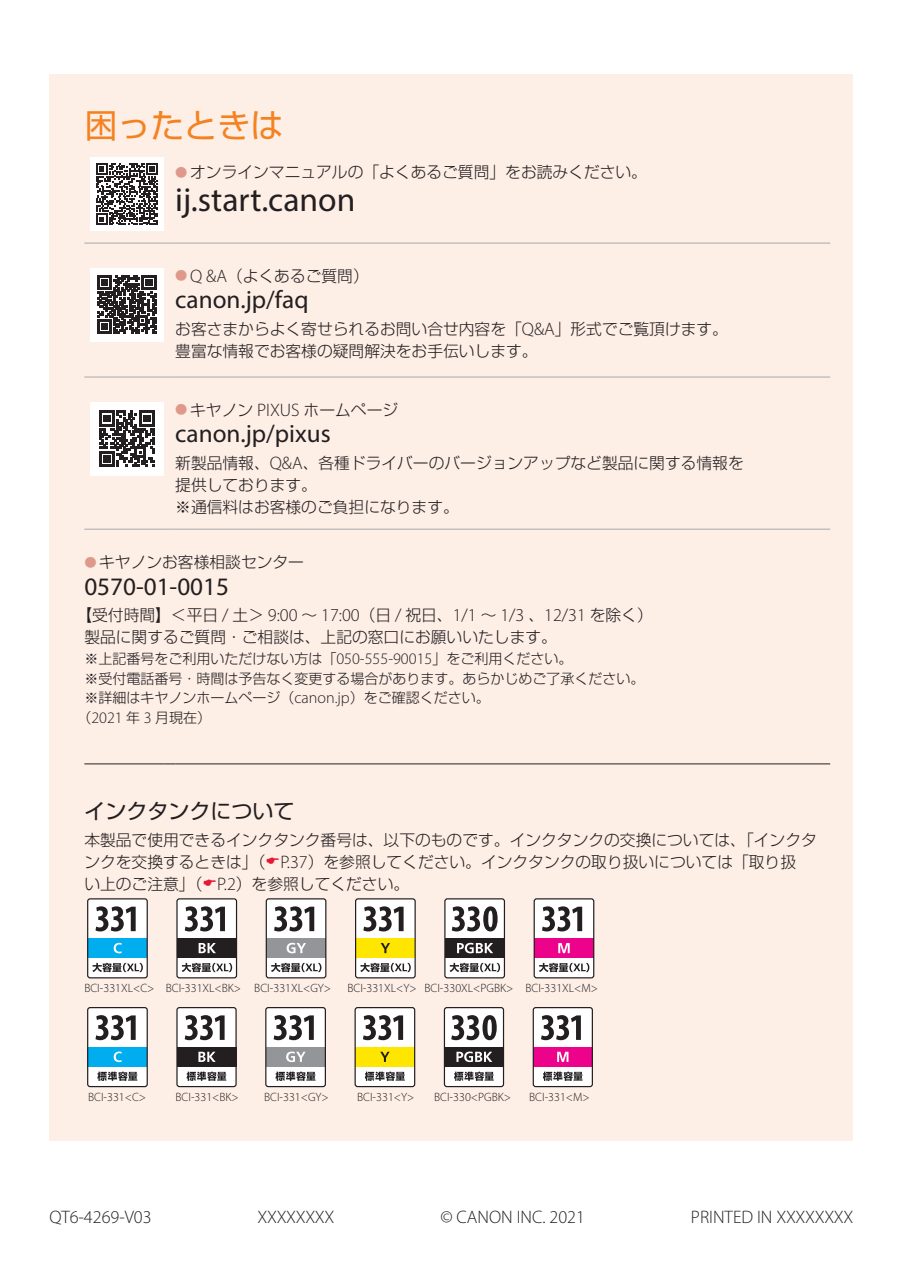
<style>
.page{position:relative;width:903px;height:1275px;background:#fff}
.page>*{position:absolute;margin:0;border:0;box-sizing:border-box;transform-origin:0 0}
.t1{font:33.6px "Myriad Pro";color:#231f20}
.t2{font:33.25px "Shin Go Pro";color:#f58220}
.t3{font:25.2px "Myriad Pro";color:#231f20}
.t4{font:21px "Shin Go Pro";color:#231f20}
.t5{font:300 18.03px "Myriad Pro";color:#231f20}
.t6{font:300 18.03px "Myriad Pro";letter-spacing:-.02em;color:#231f20}
.t7{font:300 15.75px/22.1px "Shin Go Pro";color:#231f20}
.t8{font:300 14px "Shin Go Pro";color:#231f20}
.t9{font:300 12.08px "Myriad Pro";color:#231f20}
.s1{font-size:12.25px;color:#de998b}
.s2{font-family:"Myriad Pro";font-size:18.03px}
.s3{font-family:"Myriad Pro";font-size:16.1px}
</style>
<div class="page">
<div style="left:50px;top:74px;width:803px;height:1067px;background:#fdeee6"></div>
<hr style="left:84px;top:243px;width:80px;height:1px;background:#a8a9ad">
<hr style="left:175px;top:243px;width:655px;height:1px;background:#a8a9ad">
<hr style="left:84px;top:377px;width:80px;height:1px;background:#a8a9ad">
<hr style="left:175px;top:377px;width:655px;height:1px;background:#a8a9ad">
<hr style="left:84px;top:529px;width:80px;height:1px;background:#a8a9ad">
<hr style="left:175px;top:529px;width:655px;height:1px;background:#a8a9ad">
<hr style="left:84px;top:764px;width:80px;height:1px;background:#231f20">
<hr style="left:175px;top:764px;width:655px;height:1px;background:#231f20">
<div style="left:90px;top:157px;width:74px;height:74px;background:#fff"></div>
<svg style="left:96px;top:163px;width:62px;height:62px"></svg>
<div style="left:90px;top:268px;width:74px;height:74px;background:#fff"></div>
<svg style="left:98px;top:276px;width:58px;height:58px"></svg>
<div style="left:90px;top:402px;width:74px;height:73px;background:#fff"></div>
<svg style="left:99px;top:411px;width:56px;height:56px"></svg>
<div style="left:445px;top:899px;width:59px;height:79px;background:#fff;border-radius:2px"></div>
<div style="left:445px;top:938px;width:59px;height:20px;background:#231f20"></div>
<div style="left:444px;top:898px;width:61px;height:80px;border:1px solid #231f20;border-radius:2px"></div>
<svg style="left:457px;top:943px;width:36px;height:10px"></svg>
<svg style="left:450px;top:963px;width:50px;height:9px"></svg>
<svg style="left:452px;top:906px;width:46px;height:25px"></svg>
<div style="left:88px;top:899px;width:59px;height:79px;background:#fff;border-radius:2px"></div>
<div style="left:88px;top:938px;width:59px;height:20px;background:#00aeef"></div>
<div style="left:87px;top:898px;width:61px;height:80px;border:1px solid #231f20;border-radius:2px"></div>
<svg style="left:114px;top:943px;width:8px;height:10px"></svg>
<svg style="left:92px;top:963px;width:51px;height:9px"></svg>
<svg style="left:95px;top:906px;width:41px;height:25px"></svg>
<div style="left:444px;top:1008px;width:59px;height:78px;background:#fff;border-radius:2px"></div>
<div style="left:444px;top:1047px;width:59px;height:19px;background:#231f20"></div>
<div style="left:444px;top:1007px;width:60px;height:80px;border:1px solid #231f20;border-radius:2px"></div>
<svg style="left:456px;top:1051px;width:36px;height:11px"></svg>
<svg style="left:454px;top:1072px;width:40px;height:9px"></svg>
<svg style="left:451px;top:1015px;width:46px;height:25px"></svg>
<div style="left:88px;top:1008px;width:59px;height:78px;background:#fff;border-radius:2px"></div>
<div style="left:88px;top:1047px;width:59px;height:19px;background:#00aeef"></div>
<div style="left:87px;top:1007px;width:61px;height:80px;border:1px solid #231f20;border-radius:2px"></div>
<svg style="left:114px;top:1051px;width:8px;height:11px"></svg>
<svg style="left:97px;top:1072px;width:40px;height:9px"></svg>
<svg style="left:95px;top:1015px;width:41px;height:25px"></svg>
<div style="left:356px;top:899px;width:59px;height:79px;background:#fff;border-radius:2px"></div>
<div style="left:356px;top:938px;width:59px;height:20px;background:#ffe601"></div>
<div style="left:355px;top:898px;width:61px;height:80px;border:1px solid #231f20;border-radius:2px"></div>
<svg style="left:381px;top:943px;width:9px;height:10px"></svg>
<svg style="left:360px;top:963px;width:51px;height:9px"></svg>
<svg style="left:363px;top:906px;width:41px;height:25px"></svg>
<div style="left:355px;top:1008px;width:60px;height:78px;background:#fff;border-radius:2px"></div>
<div style="left:355px;top:1047px;width:60px;height:19px;background:#ffe601"></div>
<div style="left:354px;top:1007px;width:61px;height:80px;border:1px solid #231f20;border-radius:2px"></div>
<svg style="left:380px;top:1052px;width:10px;height:10px"></svg>
<svg style="left:365px;top:1072px;width:40px;height:9px"></svg>
<svg style="left:363px;top:1015px;width:40px;height:25px"></svg>
<div style="left:266px;top:899px;width:60px;height:79px;background:#fff;border-radius:2px"></div>
<div style="left:266px;top:938px;width:60px;height:20px;background:#939598"></div>
<div style="left:266px;top:898px;width:60px;height:80px;border:1px solid #231f20;border-radius:2px"></div>
<svg style="left:287px;top:943px;width:19px;height:10px"></svg>
<svg style="left:271px;top:963px;width:50px;height:9px"></svg>
<svg style="left:274px;top:906px;width:40px;height:25px"></svg>
<div style="left:266px;top:1008px;width:59px;height:78px;background:#fff;border-radius:2px"></div>
<div style="left:266px;top:1047px;width:59px;height:19px;background:#939598"></div>
<div style="left:265px;top:1007px;width:61px;height:80px;border:1px solid #231f20;border-radius:2px"></div>
<svg style="left:286px;top:1051px;width:20px;height:11px"></svg>
<svg style="left:275px;top:1072px;width:41px;height:9px"></svg>
<svg style="left:274px;top:1015px;width:40px;height:25px"></svg>
<div style="left:534px;top:899px;width:60px;height:79px;background:#fff;border-radius:2px"></div>
<div style="left:534px;top:938px;width:60px;height:20px;background:#ed028c"></div>
<div style="left:534px;top:898px;width:60px;height:80px;border:1px solid #231f20;border-radius:2px"></div>
<svg style="left:558px;top:943px;width:12px;height:10px"></svg>
<svg style="left:539px;top:963px;width:50px;height:9px"></svg>
<svg style="left:542px;top:906px;width:40px;height:25px"></svg>
<div style="left:533px;top:1008px;width:59px;height:78px;background:#fff;border-radius:2px"></div>
<div style="left:533px;top:1047px;width:59px;height:19px;background:#ed028c"></div>
<div style="left:533px;top:1007px;width:60px;height:80px;border:1px solid #231f20;border-radius:2px"></div>
<svg style="left:557px;top:1052px;width:11px;height:10px"></svg>
<svg style="left:543px;top:1072px;width:40px;height:9px"></svg>
<svg style="left:541px;top:1015px;width:40px;height:25px"></svg>
<div style="left:177px;top:899px;width:59px;height:79px;background:#fff;border-radius:2px"></div>
<div style="left:177px;top:938px;width:59px;height:20px;background:#231f20"></div>
<div style="left:176px;top:898px;width:61px;height:80px;border:1px solid #231f20;border-radius:2px"></div>
<svg style="left:199px;top:943px;width:17px;height:10px"></svg>
<svg style="left:182px;top:963px;width:50px;height:9px"></svg>
<svg style="left:185px;top:906px;width:40px;height:25px"></svg>
<div style="left:177px;top:1008px;width:59px;height:78px;background:#fff;border-radius:2px"></div>
<div style="left:177px;top:1047px;width:59px;height:19px;background:#231f20"></div>
<div style="left:176px;top:1007px;width:61px;height:80px;border:1px solid #231f20;border-radius:2px"></div>
<svg style="left:198px;top:1052px;width:18px;height:10px"></svg>
<svg style="left:187px;top:1072px;width:39px;height:9px"></svg>
<svg style="left:185px;top:1015px;width:40px;height:25px"></svg>
<h2 class="t2" style="left:84px;top:98px;width:201px">困ったときは</h2>
<p class="t7" style="left:175px;top:160px;width:473px"><span class="s1">●</span> オンラインマニュアルの「よくあるご質問」をお読みください。</p>
<h1 class="t1" style="left:175px;top:179px;width:181px">ij.start.canon</h1>
<p class="t7" style="left:175px;top:263px;width:195px"><span class="s1">●</span> <span class="s2">Q &amp;A</span>（よくあるご質問）</p>
<h3 class="t3" style="left:175px;top:284px;width:135px">canon.jp/faq</h3>
<p class="t7" style="left:175px;top:316px;width:554px">お客さまからよく寄せられるお問い合せ内容を「<span class="s2">Q&amp;A</span>」形式でご覧頂けます。豊富な情報でお客様の疑問解決をお手伝いします。</p>
<p class="t7" style="left:175px;top:397px;width:224px"><span class="s1">●</span> キヤノン <span class="s2">PIXUS</span> ホームページ</p>
<h3 class="t3" style="left:175px;top:418px;width:157px">canon.jp/pixus</h3>
<p class="t7" style="left:175px;top:450px;width:570px">新製品情報、<span class="s2">Q&amp;A</span>、各種ドライバーのバージョンアップなど製品に関する情報を提供しております。<br>※通信料はお客様のご負担になります。</p>
<p class="t7" style="left:84px;top:549px;width:221px"><span class="s1">●</span> キヤノンお客様相談センター</p>
<h3 class="t3" style="left:84px;top:570px;width:146px">0570-01-0015</h3>
<p class="t7" style="left:84px;top:602px;width:570px;text-indent:-8px">【受付時間】＜平日 <span class="s2">/</span> 土＞ <span class="s2">9:00</span> ～ <span class="s2">17:00</span>（日 <span class="s2">/</span> 祝日、<span class="s2">1/1</span> ～ <span class="s2">1/3</span> 、<span class="s2">12/31</span> を除く）製品に関するご質問・ご相談は、上記の窓口にお願いいたします。</p>
<p class="t8" style="left:84px;top:647px;width:490px">※上記番号をご利用いただけない方は「<span class="s3">050-555-90015</span>」をご利用ください。</p>
<p class="t8" style="left:84px;top:667px;width:561px">※受付電話番号・時間は予告なく変更する場合があります。あらかじめご了承ください。</p>
<p class="t8" style="left:84px;top:686px;width:407px">※詳細はキヤノンホームページ（<span class="s3">canon.jp</span>）をご確認ください。</p>
<p class="t8" style="left:77px;top:706px;width:135px">（<span class="s3">2021</span> 年 <span class="s3">3</span> 月現在）</p>
<h3 class="t4" style="left:84px;top:794px;width:211px">インクタンクについて</h3>
<p class="t7" style="left:84px;top:827px;width:734px">本製品で使用できるインクタンク番号は、以下のものです。インクタンクの交換については、「インクタンクを交換するときは」（ <span class="s2">P.37</span>）を参照してください。インクタンクの取り扱いについては「取り扱<br>い上のご注意」（ <span class="s2">P.2</span>）を参照してください。</p>
<p class="t9" style="left:84px;top:981px;width:248px">BCI-331XL&lt;C&gt; BCI-331XL&lt;BK&gt; BCI-331XL&lt;GY&gt;</p>
<p class="t9" style="left:347px;top:981px;width:252px">BCI-331XL&lt;Y&gt; BCI-330XL&lt;PGBK&gt; BCI-331XL&lt;M&gt;</p>
<p class="t9" style="left:88px;top:1090px;width:60px">BCI-331&lt;C&gt;</p>
<p class="t9" style="left:175px;top:1090px;width:65px">BCI-331&lt;BK&gt;</p>
<p class="t9" style="left:264px;top:1090px;width:66px">BCI-331&lt;GY&gt;</p>
<p class="t9" style="left:357px;top:1090px;width:59px">BCI-331&lt;Y&gt;</p>
<p class="t9" style="left:434px;top:1090px;width:78px">BCI-330&lt;PGBK&gt;</p>
<p class="t9" style="left:529px;top:1090px;width:62px">BCI-331&lt;M&gt;</p>
<p class="t5" style="left:50px;top:1207px;width:103px">QT6-4269-V03</p>
<p class="t6" style="left:258px;top:1207px;width:78px">XXXXXXXX</p>
<p class="t5" style="left:440px;top:1207px;width:146px">© CANON INC. 2021</p>
<p class="t5" style="left:691px;top:1207px;width:164px">PRINTED IN XXXXXXXX</p>
</div>
